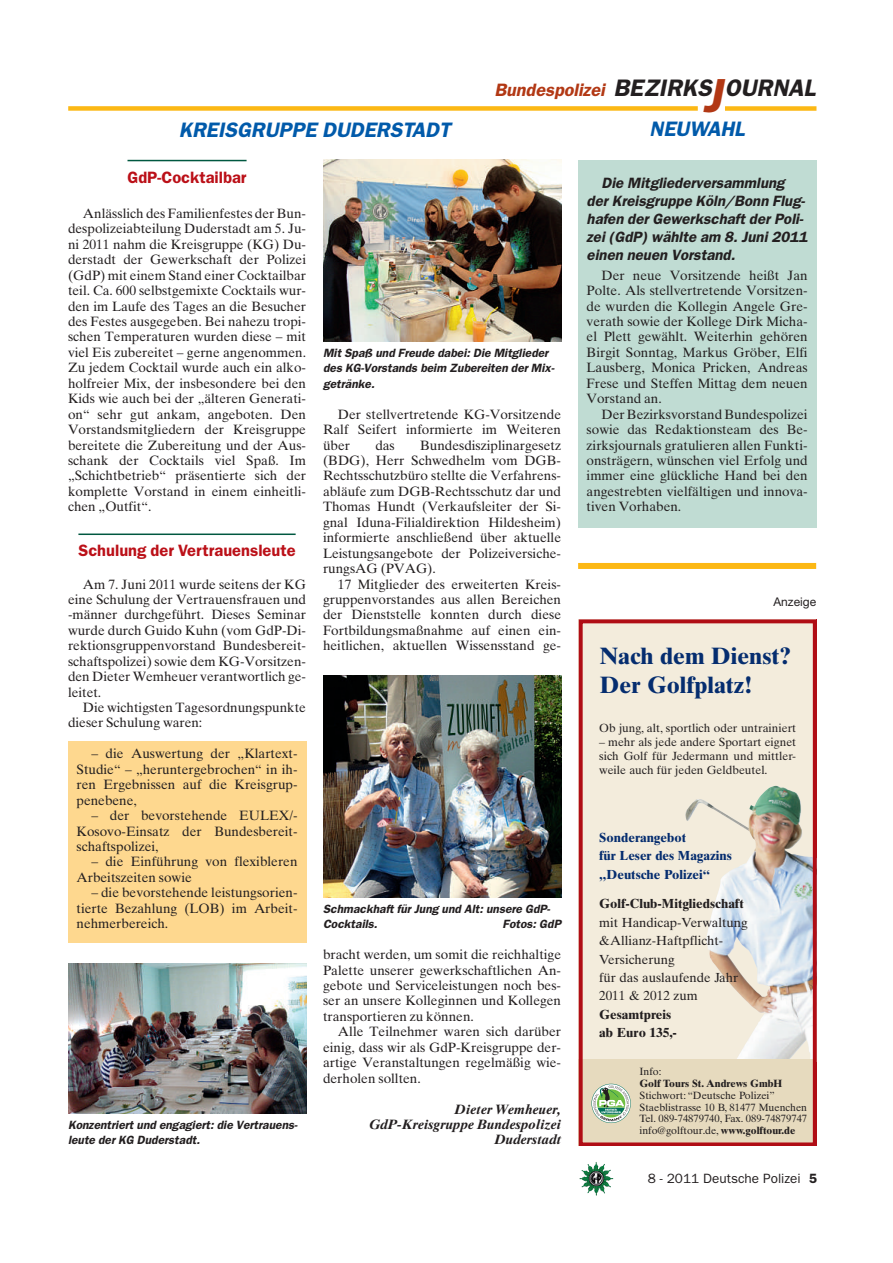
<style>
.page{position:relative;width:893px;height:1263px;background:#fff}
.page>*{position:absolute;margin:0;border:0;box-sizing:border-box;transform-origin:0 0}
.t1{font:48px "Franklin Gothic Demi Oblique OV HUVGMB";color:#b23814}
.t2{font:23.7px/29px "Times Ten Bold OV JUVGMB";color:#052d6f}
.t3{font:21px "Franklin Gothic Demi Oblique OV HUVGMB";color:#015aaa}
.t4{font:18px "Franklin Gothic Demi Oblique OV HUVGMB";color:#b23814}
.t5{font:16.5px "Franklin Gothic Demi OV BUVGMB";color:#bb1018}
.t6{font:15px/18px "Franklin Gothic Demi Oblique OV HUVGMB";color:#231f20}
.t7{font:13.5px/15.5px "Times Ten Roman OV DUVGMB";color:#231f20;text-align:justify}
.t8{font:13.5px/15.5px "Times Ten Bold Italic OV FUVGMB";color:#231f20;text-align:right}
.t9{font:13.5px "Franklin Gothic Book OV AUVGMB";color:#231f20}
.t10{font:13.2px/18.5px "Times Ten Roman OV IUVGMB";color:#231f20}
.t11{font:13.2px/18.5px "Times Ten Bold OV JUVGMB";color:#052d6f}
.t12{font:13.2px/18.5px "Times Ten Bold OV JUVGMB";color:#231f20}
.t13{font:12px/15.5px "Franklin Gothic Demi Oblique OV HUVGMB";color:#231f20}
.t14{font:12px "Helvetica Neue Roman OV CUVGMB";color:#231f20}
.t15{font:11.85px/14.2px "Times Ten Roman OV IUVGMB";color:#231f20;text-align:justify}
.t16{font:10.5px/11.9px "Times Ten Roman OV IUVGMB";color:#231f20}
.t17{font:10.5px "Times Ten Bold OV JUVGMB";color:#231f20}
.s1{font-size:24px;color:#231f20}
.s2{font-family:"Times Ten Bold OV JUVGMB"}
.s3{font-family:"Franklin Gothic Demi OV BUVGMB"}
</style>
<div class="page">
<img style="left:581px;top:1164px;width:32px;height:32px">
<div style="left:68px;top:106px;width:630px;height:5px;background:#fcb814"></div>
<div style="left:725px;top:106px;width:91px;height:5px;background:#fcb814"></div>
<div style="left:579px;top:619px;width:237px;height:527px;background:#f3ecdc"></div>
<img style="left:685px;top:785px;width:126px;height:186px">
<div style="left:579px;top:1059px;width:237px;height:87px;background:#e6dabe"></div>
<svg style="left:591px;top:1084px;width:40px;height:39px"></svg>
<div style="left:579px;top:619px;width:237px;height:527px;border:4px solid #b00d15"></div>
<div style="left:578px;top:563px;width:238px;height:6px;background:#fcb814"></div>
<div style="left:578px;top:160px;width:238px;height:368px;background:#c0dcd3"></div>
<img style="left:68px;top:964px;width:238px;height:150px">
<img style="left:323px;top:675px;width:238px;height:222px">
<img style="left:323px;top:160px;width:238px;height:181px">
<div style="left:68px;top:741px;width:238px;height:202px;background:#fed88f"></div>
<hr style="left:127px;top:160px;width:120px;height:1px;background:#005840">
<hr style="left:78px;top:534px;width:218px;height:1px;background:#005840">
<h3 class="t3" style="left:179px;top:121px;width:273px">KREISGRUPPE DUDERSTADT</h3>
<h1 class="t1" style="left:703px;top:77px;width:21px">J</h1>
<h3 class="t4" style="left:494px;top:83px;width:323px">Bundespolizei <span class="s1">BEZIRKS OURNAL</span></h3>
<h3 class="t3" style="left:649px;top:121px;width:97px">NEUWAHL</h3>
<p class="t5" style="left:127px;top:171px;width:121px">GdP-Cocktailbar</p>
<p class="t7" style="left:68px;top:207px;width:240px;text-indent:15px">Anlässlich des Familienfestes der Bun&shy;despolizeiabteilung Duderstadt am 5. Ju&shy;ni 2011 nahm die Kreisgruppe (KG) Du&shy;derstadt der Gewerkschaft der Polizei (GdP) mit einem Stand einer Cocktailbar teil. Ca. 600 selbstgemixte Cocktails wur&shy;den im Laufe des Tages an die Besucher des Festes ausgegeben. Bei nahezu tropi&shy;schen Temperaturen wurden diese – mit viel Eis zubereitet – gerne angenommen.<br>Zu jedem Cocktail wurde auch ein alko&shy;holfreier Mix, der insbesondere bei den Kids wie auch bei der „älteren Generati&shy;on“ sehr gut ankam, angeboten. Den Vorstandsmitgliedern der Kreisgruppe bereitete die Zubereitung und der Aus&shy;schank der Cocktails viel Spaß. Im „Schichtbetrieb“ präsentierte sich der komplette Vorstand in einem einheitli&shy;chen „Outfit“.</p>
<p class="t5" style="left:78px;top:544px;width:219px">Schulung der Vertrauensleute</p>
<p class="t7" style="left:68px;top:578px;width:240px;text-indent:15px">Am 7. Juni 2011 wurde seitens der KG eine Schulung der Vertrauensfrauen und -männer durchgeführt. Dieses Seminar wurde durch Guido Kuhn (vom GdP-Di&shy;rektionsgruppenvorstand Bundesbereit&shy;schaftspolizei) sowie dem KG-Vorsitzen&shy;den Dieter Wemheuer verantwortlich ge&shy;leitet.</p>
<p class="t7" style="left:68px;top:701px;width:239px;text-indent:15px">Die wichtigsten Tagesordnungspunkte dieser Schulung waren:</p>
<p class="t7" style="left:77px;top:747px;width:222px;text-indent:15px">– die Auswertung der „Klartext-Studie“ – „heruntergebrochen“ in ih&shy;ren Ergebnissen auf die Kreisgrup&shy;penebene,</p>
<p class="t7" style="left:77px;top:809px;width:223px;text-indent:15px">– der bevorstehende EULEX/- Kosovo-Einsatz der Bundesbereit&shy;schaftspolizei,</p>
<p class="t7" style="left:77px;top:856px;width:222px;text-indent:15px">– die Einführung von flexibleren<br>Arbeitszeiten sowie</p>
<p class="t7" style="left:77px;top:886px;width:222px;text-indent:15px">– die bevorstehende leistungsorien&shy;tierte Bezahlung (LOB) im Arbeit&shy;nehmerbereich.</p>
<p class="t13" style="left:68px;top:1118px;width:231px">Konzentriert und engagiert: die Vertrauens&shy;leute der KG Duderstadt.</p>
<p class="t13" style="left:323px;top:346px;width:233px">Mit Spaß und Freude dabei: Die Mitglieder des KG-Vorstands beim Zubereiten der Mix&shy;getränke.</p>
<p class="t7" style="left:323px;top:408px;width:240px;text-indent:15px">Der stellvertretende KG-Vorsitzende Ralf Seifert informierte im Weiteren über</p>
<p class="t7" style="left:323px;top:439px;width:240px;text-indent:97px">Bundesdisziplinargesetz (BDG), Herr Schwedhelm vom DGB-Rechtsschutzbüro stellte die Verfahrens&shy;abläufe zum DGB-Rechtsschutz dar und Thomas Hundt (Verkaufsleiter der Si&shy;gnal Iduna-Filialdirektion Hildesheim) informierte anschließend über aktuelle Leistungsangebote der Polizeiversiche&shy;rungsAG (PVAG).</p>
<p class="t7" style="left:323px;top:578px;width:240px;text-indent:15px">17 Mitglieder des erweiterten Kreis&shy;gruppenvorstandes aus allen Bereichen der Dienststelle konnten durch diese Fortbildungsmaßnahme auf einen ein&shy;heitlichen, aktuellen Wissensstand ge-</p>
<p class="t7" style="left:375px;top:439px;width:21px">das</p>
<p class="t13" style="left:323px;top:902px;width:229px">Schmackhaft für Jung und Alt: unsere GdP-<br>Cocktails.</p>
<p class="t13" style="left:503px;top:917px;width:60px">Fotos: GdP</p>
<p class="t7" style="left:323px;top:948px;width:240px">bracht werden, um somit die reichhaltige Palette unserer gewerkschaftlichen An&shy;gebote und Serviceleistungen noch bes&shy;ser an unsere Kolleginnen und Kollegen transportieren zu können.</p>
<p class="t7" style="left:323px;top:1025px;width:240px;text-indent:15px">Alle Teilnehmer waren sich darüber einig, dass wir als GdP-Kreisgruppe der&shy;artige Veranstaltungen regelmäßig wie&shy;derholen sollten.</p>
<p class="t8" style="left:369px;top:1103px;width:194px">Dieter Wemheuer,<br>GdP-Kreisgruppe Bundespolizei<br>Duderstadt</p>
<p class="t6" style="left:587px;top:175px;width:222px;text-indent:15px">Die Mitgliederversammlung der Kreisgruppe Köln/Bonn Flug&shy;hafen der Gewerkschaft der Poli&shy;zei (GdP) wählte am 8. Juni 2011 einen neuen Vorstand.</p>
<p class="t7" style="left:587px;top:269px;width:223px;text-indent:15px">Der neue Vorsitzende heißt Jan Polte. Als stellvertretende Vorsitzen&shy;de wurden die Kollegin Angele Gre&shy;verath sowie der Kollege Dirk Micha&shy;el Plett gewählt. Weiterhin gehören Birgit Sonntag, Markus Gröber, Elfi Lausberg, Monica Pricken, Andreas Frese und Steffen Mittag dem neuen Vorstand an.</p>
<p class="t7" style="left:587px;top:408px;width:223px;text-indent:15px">Der Bezirksvorstand Bundespolizei sowie das Redaktionsteam des Be&shy;zirksjournals gratulieren allen Funkti&shy;onsträgern, wünschen viel Erfolg und immer eine glückliche Hand bei den angestrebten vielfältigen und innova&shy;tiven Vorhaben.</p>
<p class="t14" style="left:773px;top:597px;width:44px">Anzeige</p>
<h2 class="t2" style="left:600px;top:644px;width:193px">Nach dem Dienst?<br>Der Golfplatz!</h2>
<p class="t15" style="left:599px;top:722px;width:199px">Ob jung, alt, sportlich oder untrainiert</p>
<p class="t15" style="left:599px;top:736px;width:199px">– mehr als jede andere Sportart eignet sich Golf für Jedermann und mittler&shy;weile auch für jeden Geldbeutel.</p>
<p class="t11" style="left:599px;top:830px;width:134px">Sonderangebot<br>für Leser des Magazins „Deutsche Polizei“</p>
<p class="t12" style="left:599px;top:896px;width:146px">Golf-Club-Mitgliedschaft</p>
<p class="t10" style="left:599px;top:914px;width:150px">mit Handicap-Verwaltung &amp;Allianz-Haftpflicht-<br>Versicherung<br>für das auslaufende Jahr<br>2011 &amp; 2012 zum</p>
<p class="t12" style="left:599px;top:1006px;width:79px">Gesamtpreis ab Euro 135,-</p>
<p class="t16" style="left:639px;top:1067px;width:23px">Info:</p>
<p class="t17" style="left:639px;top:1079px;width:144px">Golf Tours St. Andrews GmbH</p>
<p class="t16" style="left:639px;top:1090px;width:169px">Stichwort: “Deutsche Polizei” Staeblistrasse 10 B, 81477 Muenchen Tel. 089-74879740, Fax. 089-74879747 info@golftour.de, <span class="s2">www.golftour.de</span></p>
<p class="t9" style="left:648px;top:1173px;width:171px">8 - 2011 Deutsche Polizei <span class="s3">5</span></p>
</div>
